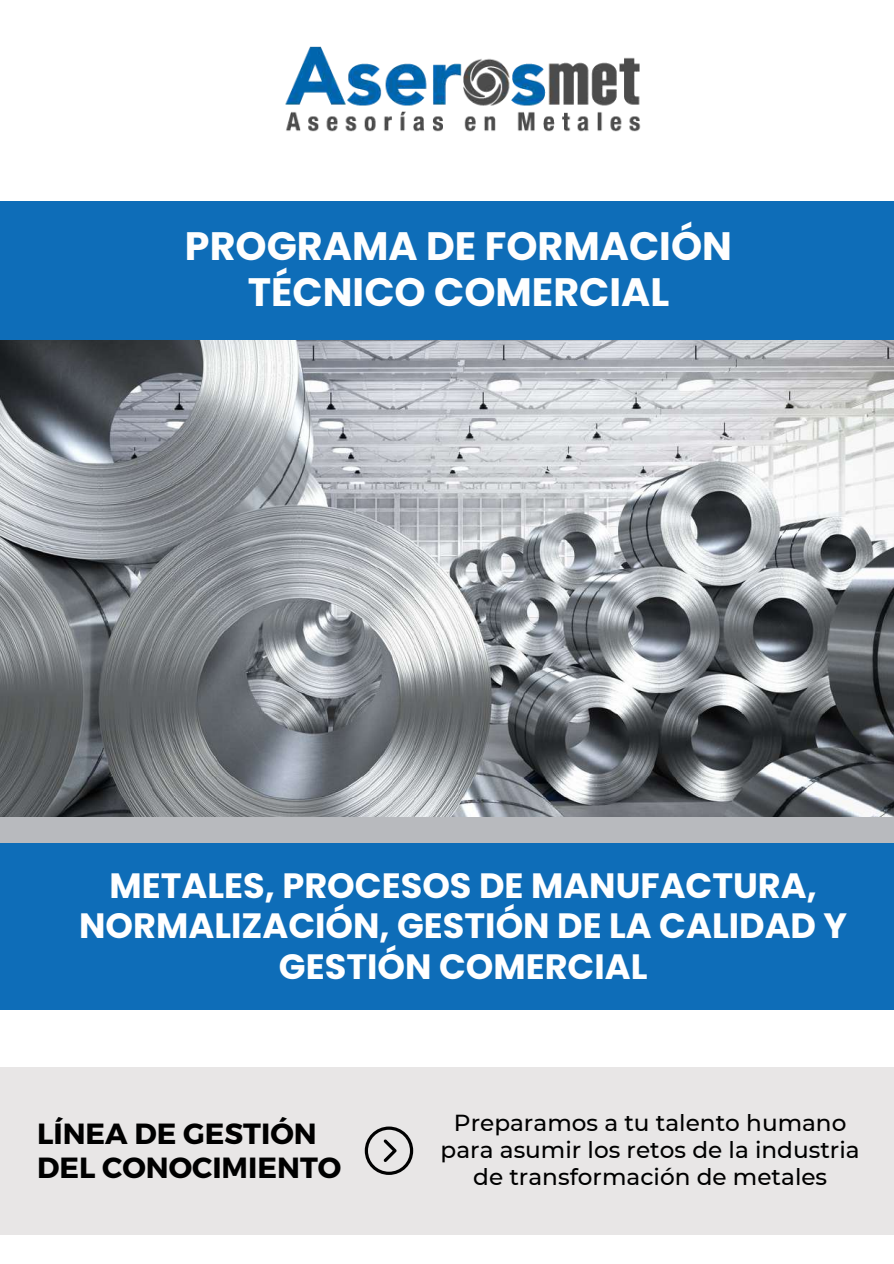
<style>
.page{position:relative;width:894px;height:1264px;background:#fff}
.page>*{position:absolute;margin:0;border:0;box-sizing:border-box;transform-origin:0 0}
.t1{font:700 39.6px/46.2px "Poppins";color:#fefefe;text-align:center}
.t2{font:700 35.1px/40.5px "Poppins";color:#fff;text-align:center}
.t3{font:700 29.1px/33.8px "Montserrat";color:#000}
.t4{font:500 23.1px/27px "Montserrat";color:#000;text-align:center}
</style>
<div class="page">
<img style="left:0;top:339px;width:893px;height:478px">
<div style="left:0;top:201px;width:893px;height:138px;background:#0e6db8"></div>
<div style="left:0;top:841px;width:893px;height:169px;background:#0e6db8"></div>
<img style="left:285px;top:46px;width:356px;height:86px">
<div style="left:0;top:817px;width:893px;height:26px;background:#b8babe"></div>
<div style="left:0;top:1067px;width:893px;height:167px;background:#e8e6e6"></div>
<svg style="left:364px;top:1126px;width:49px;height:48px"></svg>
<h1 class="t1" style="left:185px;top:223px;width:548px">PROGRAMA DE FORMACIÓN<br>TÉCNICO COMERCIAL</h1>
<h2 class="t2" style="left:79px;top:865px;width:769px">METALES, PROCESOS DE MANUFACTURA,<br>NORMALIZACIÓN, GESTIÓN DE LA CALIDAD Y<br>GESTIÓN COMERCIAL</h2>
<p class="t3" style="left:37px;top:1115px;width:305px">LÍNEA DE GESTIÓN<br>DEL CONOCIMIENTO</p>
<p class="t4" style="left:440px;top:1108px;width:420px">Preparamos a tu talento humano para asumir los retos de la industria de transformación de metales</p>
</div>
